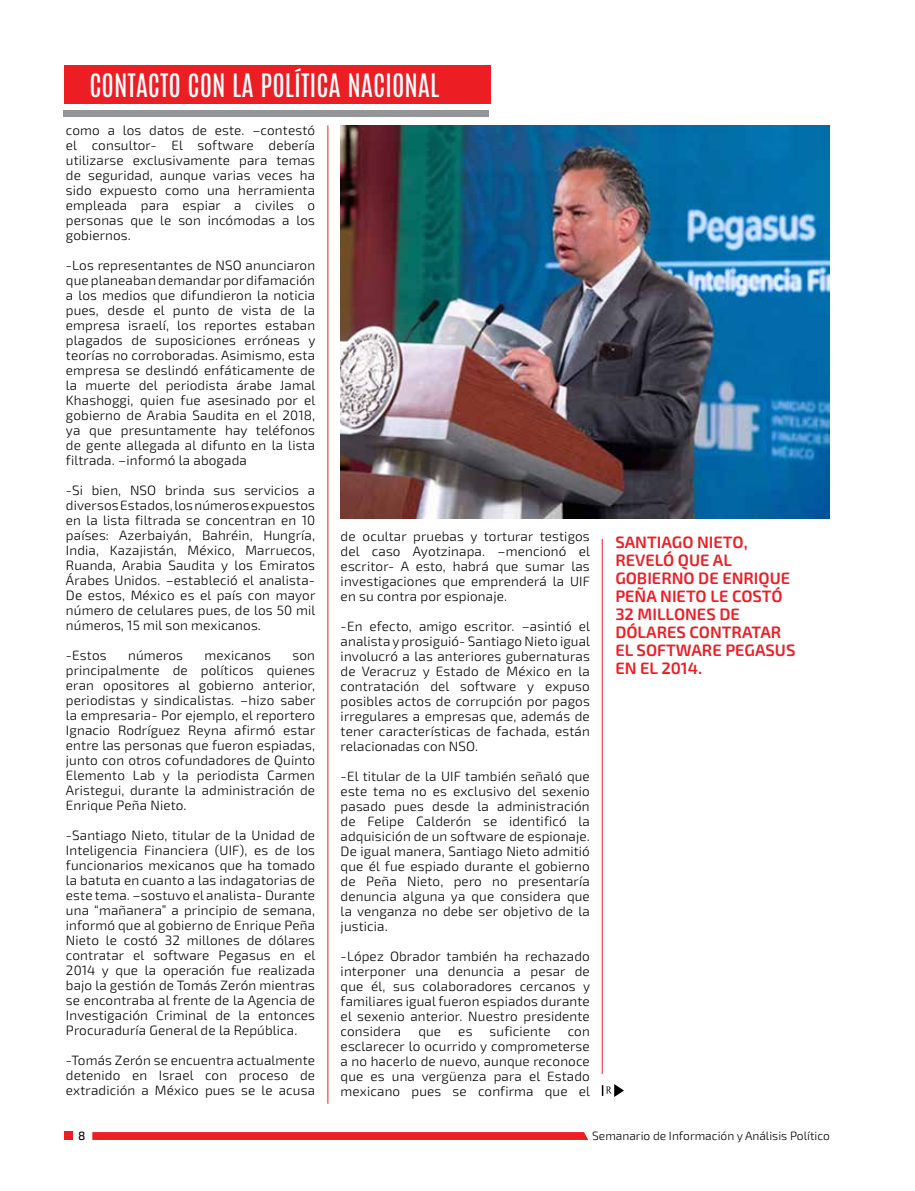
<style>
.page{position:relative;width:915px;height:1191px;background:#fff}
.page>*{position:absolute;margin:0;border:0;box-sizing:border-box;transform-origin:0 0}
.t1{font:27px "Antonio";color:#fff}
.t2{font:600 16.5px/18px "Exo 2";color:#ed1d24}
.t3{font:300 13.5px/15px "Exo 2";letter-spacing:.01em;color:#000;text-align:justify}
.t4{font:300 12px "Exo 2";color:#000}
.t5{font:500 12px "Exo 2";color:#000}
</style>
<div class="page">
<div style="left:64px;top:1131px;width:8px;height:9px;background:#ed1d24"></div>
<svg style="left:92px;top:1132px;width:496px;height:8px;background:#ed2128"></svg>
<div style="left:64px;top:66px;width:426px;height:38px;background:#ed1d24"></div>
<div style="left:63px;top:111px;width:425px;height:6px;background:#939598"></div>
<hr style="left:327px;top:125px;width:1px;height:978px;background:#ed1d24">
<hr style="left:601px;top:539px;width:1px;height:534px;background:#ed1d24">
<svg style="left:601px;top:1084px;width:22px;height:13px"></svg>
<img style="left:340px;top:125px;width:489px;height:394px">
<h1 class="t1" style="left:89px;top:65px;width:351px">CONTACTO CON LA POLÍTICA NACIONAL</h1>
<p class="t3" style="left:66px;top:123px;width:250px">como a los datos de este. –contestó el consultor- El software debería utilizarse exclusivamente para temas de seguridad, aunque varias veces ha sido expuesto como una herramienta empleada para espiar a civiles o personas que le son incómodas a los gobiernos.</p>
<p class="t3" style="left:66px;top:258px;width:251px">-Los representantes de NSO anunciaron que planeaban demandar por difamación a los medios que difundieron la noticia pues, desde el punto de vista de la empresa israelí, los reportes estaban plagados de suposiciones erróneas y teorías no corroboradas. Asimismo, esta empresa se deslindó enfáticamente de la muerte del periodista árabe Jamal Khashoggi, quien fue asesinado por el gobierno de Arabia Saudita en el 2018, ya que presuntamente hay teléfonos de gente allegada al difunto en la lista filtrada. –informó la abogada</p>
<p class="t3" style="left:66px;top:483px;width:251px">-Si bien, NSO brinda sus servicios a diversos Estados, los números expuestos en la lista filtrada se concentran en 10 países: Azerbaiyán, Bahréin, Hungría, India, Kazajistán, México, Marruecos, Ruanda, Arabia Saudita y los Emiratos Árabes Unidos. –estableció el analista-De estos, México es el país con mayor número de celulares pues, de los 50 mil números, 15 mil son mexicanos.</p>
<p class="t3" style="left:66px;top:648px;width:42px">-Estos</p>
<p class="t3" style="left:128px;top:648px;width:56px">números</p>
<p class="t3" style="left:204px;top:648px;width:68px">mexicanos</p>
<p class="t3" style="left:66px;top:648px;width:251px;text-indent:226px">son principalmente de políticos quienes eran opositores al gobierno anterior, periodistas y sindicalistas. –hizo saber la empresaria- Por ejemplo, el reportero Ignacio Rodríguez Reyna afirmó estar entre las personas que fueron espiadas, junto con otros cofundadores de Quinto Elemento Lab y la periodista Carmen Aristegui, durante la administración de Enrique Peña Nieto.</p>
<p class="t3" style="left:66px;top:828px;width:251px">-Santiago Nieto, titular de la Unidad de Inteligencia Financiera (UIF), es de los funcionarios mexicanos que ha tomado la batuta en cuanto a las indagatorias de este tema. –sostuvo el analista- Durante una “mañanera” a principio de semana, informó que al gobierno de Enrique Peña Nieto le costó 32 millones de dólares contratar el software Pegasus en el 2014 y que la operación fue realizada bajo la gestión de Tomás Zerón mientras se encontraba al frente de la Agencia de Investigación Criminal de la entonces Procuraduría General de la República.</p>
<p class="t3" style="left:66px;top:1053px;width:250px">-Tomás Zerón se encuentra actualmente detenido en Israel con proceso de extradición a México pues se le acusa</p>
<p class="t3" style="left:340px;top:529px;width:251px">de ocultar pruebas y torturar testigos del caso Ayotzinapa. –mencionó el escritor- A esto, habrá que sumar las investigaciones que emprenderá la UIF en su contra por espionaje.</p>
<p class="t3" style="left:340px;top:619px;width:251px">-En efecto, amigo escritor. –asintió el analista y prosiguió- Santiago Nieto igual involucró a las anteriores gubernaturas de Veracruz y Estado de México en la contratación del software y expuso posibles actos de corrupción por pagos irregulares a empresas que, además de tener características de fachada, están relacionadas con NSO.</p>
<p class="t3" style="left:340px;top:769px;width:250px">-El titular de la UIF también señaló que este tema no es exclusivo del sexenio pasado pues desde la administración de Felipe Calderón se identificó la adquisición de un software de espionaje.<br>De igual manera, Santiago Nieto admitió que él fue espiado durante el gobierno de Peña Nieto, pero no presentaría denuncia alguna ya que considera que la venganza no debe ser objetivo de la justicia.</p>
<p class="t3" style="left:340px;top:949px;width:251px">-López Obrador también ha rechazado interponer una denuncia a pesar de que él, sus colaboradores cercanos y familiares igual fueron espiados durante el sexenio anterior. Nuestro presidente considera</p>
<p class="t3" style="left:418px;top:1024px;width:24px">que</p>
<p class="t3" style="left:458px;top:1024px;width:16px">es</p>
<p class="t3" style="left:489px;top:1024px;width:62px">suficiente</p>
<p class="t3" style="left:340px;top:1024px;width:251px;text-indent:227px">con esclarecer lo ocurrido y comprometerse a no hacerlo de nuevo, aunque reconoce que es una vergüenza para el Estado mexicano pues se confirma que el</p>
<p class="t2" style="left:615px;top:533px;width:181px">SANTIAGO NIETO,<br>REVELÓ QUE AL<br>GOBIERNO DE ENRIQUE<br>PEÑA NIETO LE COSTÓ<br>32 MILLONES DE<br>DÓLARES CONTRATAR<br>EL SOFTWARE PEGASUS<br>EN EL 2014.</p>
<p class="t5" style="left:78px;top:1128px;width:9px">8</p>
<p class="t4" style="left:592px;top:1128px;width:239px">Semanario de Información y Análisis Político</p>
</div>
